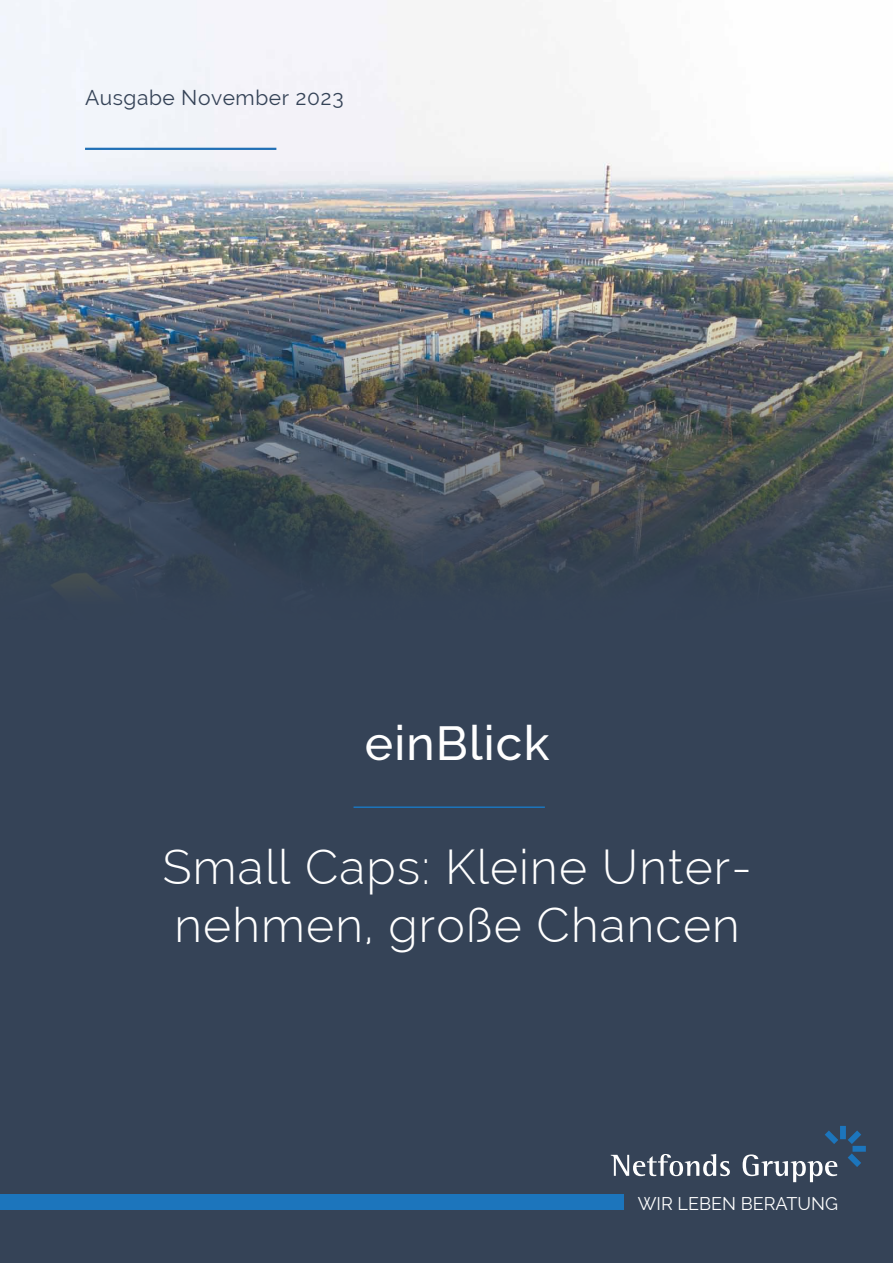
<style>
.page{position:relative;width:893px;height:1263px;background:#354357}
.page>*{position:absolute;margin:0;border:0;box-sizing:border-box;transform-origin:0 0}
.t1{font:300 48px/57.6px "Raleway";letter-spacing:.025em;color:#fff}
.t2{font:500 48px "Raleway";letter-spacing:.025em;color:#fff}
.t3{font:21px "Raleway";letter-spacing:.025em;color:#354357}
.t4{font:18px "Raleway";color:#fff}
</style>
<div class="page">
<svg style="left:611px;top:1154px;width:119px;height:22px"></svg>
<svg style="left:743px;top:1154px;width:94px;height:28px"></svg>
<svg style="left:848px;top:1130px;width:13px;height:14px"></svg>
<div style="left:852px;top:1146px;width:14px;height:6px;background:#1c75bc"></div>
<div style="left:840px;top:1126px;width:6px;height:13px;background:#1c75bc"></div>
<svg style="left:848px;top:1153px;width:13px;height:14px"></svg>
<svg style="left:825px;top:1130px;width:13px;height:14px"></svg>
<div style="left:0;top:1194px;width:623px;height:16px;background:#1c75bc"></div>
<img style="left:0;top:0;width:893px;height:588px">
<hr style="left:85px;top:148px;width:191px;height:2px;background:#2170b6">
<hr style="left:353px;top:806px;width:192px;height:2px;background:#1c75bc">
<p class="t3" style="left:85px;top:85px;width:260px">Ausgabe N ovember 2023</p>
<p class="t2" style="left:365px;top:715px;width:186px">einBlick</p>
<p class="t1" style="left:162px;top:838px;width:591px">Small Caps: Kleine Unter&shy;nehmen, große Chancen</p>
<p class="t4" style="left:638px;top:1193px;width:202px">Wir leben Beratung</p>
</div>
